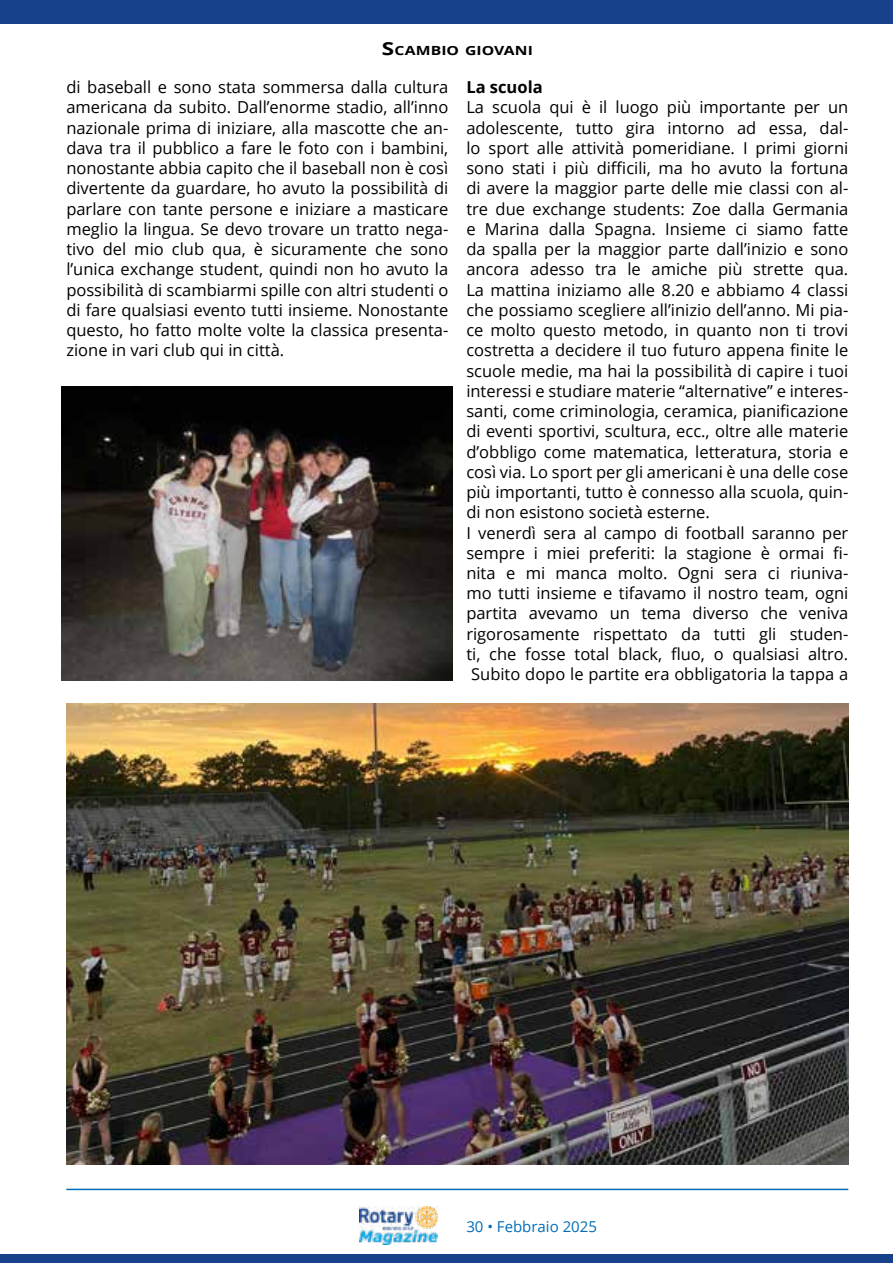
<style>
.page{position:relative;width:893px;height:1263px;background:#fff}
.page>*{position:absolute;margin:0;border:0;box-sizing:border-box;transform-origin:0 0}
.t1{font:16.5px/20.2px "Open Sans";color:#000;text-align:justify}
.t2{font:15px "Open Sans";color:#006db8}
.t3{font:700 12.6px "Open Sans";color:#000;scale:1.25 1}
.s1{font-size:18px}
.s2{font-weight:700}
</style>
<div class="page">
<img style="left:359px;top:1206px;width:78px;height:39px">
<hr style="left:66px;top:1189px;width:782px;height:1px;background:#006db8">
<div style="left:0;top:0;width:893px;height:23px;background:#17418a"></div>
<div style="left:0;top:1254px;width:893px;height:9px;background:#17418a"></div>
<img style="left:62px;top:387px;width:391px;height:293px">
<img style="left:66px;top:704px;width:782px;height:460px">
<p class="t3" style="left:382px;top:42px;width:122px"><span class="s1">S</span>CAMBIO GIOVANI</p>
<p class="t1" style="left:66px;top:77px;width:383px">di baseball e sono stata sommersa dalla cultura americana da subito. Dall’enorme stadio, all’inno nazionale prima di iniziare, alla mascotte che an&shy;dava tra il pubblico a fare le foto con i bambini, nonostante abbia capito che il baseball non è così divertente da guardare, ho avuto la possibilità di parlare con tante persone e iniziare a masticare meglio la lingua. Se devo trovare un tratto nega&shy;tivo del mio club qua, è sicuramente che sono l’unica exchange student, quindi non ho avuto la possibilità di scambiarmi spille con altri studenti o di fare qualsiasi evento tutti insieme. Nonostante questo, ho fatto molte volte la classica presenta&shy;zione in vari club qui in città.</p>
<p class="t1" style="left:466px;top:76px;width:384px;text-align:left"><span class="s2">La scuola<br></span>La scuola qui è il luogo più importante per un adolescente, tutto gira intorno ad essa, dal&shy;lo sport alle attività pomeridiane. I primi giorni sono stati i più difficili, ma ho avuto la fortuna di avere la maggior parte delle mie classi con al&shy;tre due exchange students: Zoe dalla Germania e Marina dalla Spagna. Insieme ci siamo fatte da spalla per la maggior parte dall’inizio e sono ancora adesso tra le amiche più strette qua.<br>La mattina iniziamo alle 8.20 e abbiamo 4 classi che possiamo scegliere all’inizio dell’anno. Mi pia&shy;ce molto questo metodo, in quanto non ti trovi costretta a decidere il tuo futuro appena finite le scuole medie, ma hai la possibilità di capire i tuoi interessi e studiare materie “alternative” e interes&shy;santi, come criminologia, ceramica, pianificazione di eventi sportivi, scultura, ecc., oltre alle materie d’obbligo come matematica, letteratura, storia e così via. Lo sport per gli americani è una delle cose più importanti, tutto è connesso alla scuola, quin&shy;di non esistono società esterne.<br>I venerdì sera al campo di football saranno per sempre i miei preferiti: la stagione è ormai fi&shy;nita e mi manca molto. Ogni sera ci riuniva&shy;mo tutti insieme e tifavamo il nostro team, ogni partita avevamo un tema diverso che veniva rigorosamente rispettato da tutti gli studen&shy;ti, che fosse total black, fluo, o qualsiasi altro.<br>Subito dopo le partite era obbligatoria la tappa a</p>
<p class="t2" style="left:466px;top:1216px;width:132px">30 • Febbraio 2025</p>
</div>
